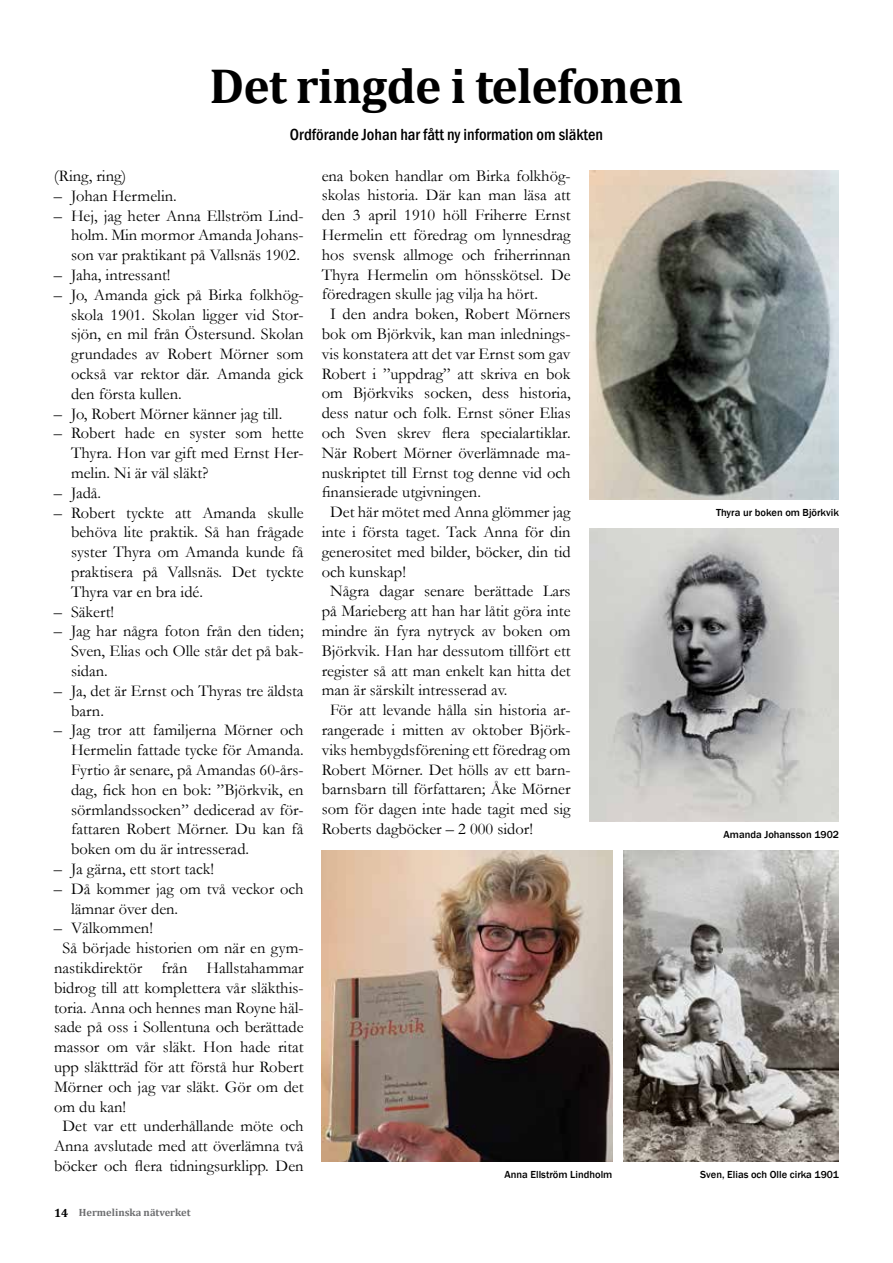
<style>
.page{position:relative;width:893px;height:1263px;background:#fff}
.page>*{position:absolute;margin:0;border:0;box-sizing:border-box;transform-origin:0 0}
.t1{font:700 49.5px "Cambria";letter-spacing:-.02em;color:#000}
.t2{font:16.5px/19.8px "Garamond";color:#000;text-align:justify}
.t3{font:500 condensed 16.5px "Franklin Gothic";color:#000}
.t4{font:500 10.5px "Franklin Gothic";color:#000}
.t5{font:700 10.5px "Cambria";color:#6d6e70}
.s1{font-size:12px;color:#000}
</style>
<div class="page">
<img style="left:322px;top:850px;width:290px;height:312px">
<img style="left:589px;top:170px;width:250px;height:330px">
<img style="left:589px;top:528px;width:249px;height:294px">
<img style="left:624px;top:850px;width:215px;height:311px">
<h1 class="t1" style="left:209px;top:51px;width:476px">Det ringde i telefonen</h1>
<p class="t3" style="left:290px;top:124px;width:315px">Ordförande Johan har fått ny information om släkten</p>
<p class="t2" style="left:54px;top:165px;width:74px">(Ring, ring)</p>
<p class="t2" style="left:54px;top:185px;width:124px">– Johan Hermelin.</p>
<p class="t2" style="left:71px;top:205px;width:234px;text-indent:-17px">– Hej, jag heter Anna Ellström Lind&shy;holm. Min mormor Amanda Johans&shy;son var praktikant på Vallsnäs 1902.</p>
<p class="t2" style="left:54px;top:264px;width:118px">– Jaha, intressant!</p>
<p class="t2" style="left:71px;top:284px;width:234px;text-indent:-17px">– Jo, Amanda gick på Birka folkhög&shy;skola 1901. Skolan ligger vid Stor&shy;sjön, en mil från Östersund. Skolan grundades av Robert Mörner som också var rektor där. Amanda gick den första kullen.</p>
<p class="t2" style="left:54px;top:403px;width:230px">– Jo, Robert Mörner känner jag till.</p>
<p class="t2" style="left:71px;top:423px;width:234px;text-indent:-17px">– Robert hade en syster som hette Thyra. Hon var gift med Ernst Her&shy;melin. Ni är väl släkt?</p>
<p class="t2" style="left:54px;top:482px;width:49px">– Jadå.</p>
<p class="t2" style="left:71px;top:502px;width:234px;text-indent:-17px">– Robert tyckte att Amanda skulle behöva lite praktik. Så han frågade syster Thyra om Amanda kunde få praktisera på Vallsnäs. Det tyckte Thyra var en bra idé.</p>
<p class="t2" style="left:54px;top:601px;width:62px">– Säkert!</p>
<p class="t2" style="left:71px;top:621px;width:234px;text-indent:-17px">– Jag har några foton från den tiden; Sven, Elias och Olle står det på bak&shy;sidan.</p>
<p class="t2" style="left:71px;top:680px;width:234px;text-indent:-17px">– Ja, det är Ernst och Thyras tre äldsta barn.</p>
<p class="t2" style="left:71px;top:720px;width:234px;text-indent:-17px">– Jag tror att familjerna Mörner och Hermelin fattade tycke för Amanda.<br>Fyrtio år senare, på Amandas 60-års&shy;dag, fick hon en bok: ”Björkvik, en sörmlandssocken” dedicerad av för&shy;fattaren Robert Mörner. Du kan få boken om du är intresserad.</p>
<p class="t2" style="left:54px;top:858px;width:162px">– Ja gärna, ett stort tack!</p>
<p class="t2" style="left:71px;top:878px;width:234px;text-indent:-17px">– Då kommer jag om två veckor och lämnar över den.</p>
<p class="t2" style="left:54px;top:918px;width:100px">– Välkommen!</p>
<p class="t2" style="left:63px;top:938px;width:243px">Så började historien om när en gym-</p>
<p class="t2" style="left:54px;top:957px;width:251px">nastikdirektör från Hallstahammar</p>
<p class="t2" style="left:54px;top:977px;width:251px">bidrog till att komplettera vår släkthis-</p>
<p class="t2" style="left:54px;top:997px;width:251px">toria. Anna och hennes man Royne häl-</p>
<p class="t2" style="left:54px;top:1017px;width:251px">sade på oss i Sollentuna och berättade</p>
<p class="t2" style="left:54px;top:1037px;width:251px">massor om vår släkt. Hon hade ritat</p>
<p class="t2" style="left:54px;top:1056px;width:251px">upp släktträd för att förstå hur Robert</p>
<p class="t2" style="left:54px;top:1076px;width:251px">Mörner och jag var släkt. Gör om det</p>
<p class="t2" style="left:54px;top:1096px;width:74px">om du kan!</p>
<p class="t2" style="left:63px;top:1116px;width:243px">Det var ett underhållande möte och</p>
<p class="t2" style="left:54px;top:1136px;width:251px">Anna avslutade med att överlämna två</p>
<p class="t2" style="left:54px;top:1155px;width:251px">böcker och flera tidningsurklipp. Den</p>
<p class="t5" style="left:54px;top:1205px;width:138px"><span class="s1">14</span> Hermelinska nätverket</p>
<p class="t2" style="left:322px;top:165px;width:251px">ena boken handlar om Birka folkhög-</p>
<p class="t2" style="left:322px;top:185px;width:250px">skolas historia. Där kan man läsa att</p>
<p class="t2" style="left:322px;top:205px;width:250px">den 3 april 1910 höll Friherre Ernst</p>
<p class="t2" style="left:322px;top:224px;width:250px">Hermelin ett föredrag om lynnesdrag</p>
<p class="t2" style="left:322px;top:244px;width:250px">hos svensk allmoge och friherrinnan</p>
<p class="t2" style="left:322px;top:264px;width:251px">Thyra Hermelin om hönsskötsel. De</p>
<p class="t2" style="left:322px;top:284px;width:218px">föredragen skulle jag vilja ha hört.</p>
<p class="t2" style="left:330px;top:304px;width:242px">I den andra boken, Robert Mörners</p>
<p class="t2" style="left:322px;top:323px;width:251px">bok om Björkvik, kan man inlednings-</p>
<p class="t2" style="left:322px;top:343px;width:250px">vis konstatera att det var Ernst som gav</p>
<p class="t2" style="left:322px;top:363px;width:250px">Robert i ”uppdrag” att skriva en bok</p>
<p class="t2" style="left:322px;top:383px;width:250px">om Björkviks socken, dess historia,</p>
<p class="t2" style="left:322px;top:403px;width:251px">dess natur och folk. Ernst söner Elias</p>
<p class="t2" style="left:322px;top:422px;width:251px">och Sven skrev flera specialartiklar.</p>
<p class="t2" style="left:322px;top:442px;width:250px">När Robert Mörner överlämnade ma-</p>
<p class="t2" style="left:322px;top:462px;width:251px">nuskriptet till Ernst tog denne vid och</p>
<p class="t2" style="left:322px;top:482px;width:161px">finansierade utgivningen.</p>
<p class="t2" style="left:330px;top:502px;width:242px">Det här mötet med Anna glömmer jag</p>
<p class="t2" style="left:322px;top:521px;width:250px">inte i första taget. Tack Anna för din</p>
<p class="t2" style="left:322px;top:541px;width:251px">generositet med bilder, böcker, din tid</p>
<p class="t2" style="left:322px;top:561px;width:86px">och kunskap!</p>
<p class="t2" style="left:330px;top:581px;width:242px">Några dagar senare berättade Lars</p>
<p class="t2" style="left:322px;top:601px;width:250px">på Marieberg att han har låtit göra inte</p>
<p class="t2" style="left:322px;top:620px;width:250px">mindre än fyra nytryck av boken om</p>
<p class="t2" style="left:322px;top:640px;width:251px">Björkvik. Han har dessutom tillfört ett</p>
<p class="t2" style="left:322px;top:660px;width:251px">register så att man enkelt kan hitta det</p>
<p class="t2" style="left:322px;top:680px;width:187px">man är särskilt intresserad av.</p>
<p class="t2" style="left:330px;top:700px;width:242px">För att levande hålla sin historia ar-</p>
<p class="t2" style="left:322px;top:719px;width:251px">rangerade i mitten av oktober Björk-</p>
<p class="t2" style="left:322px;top:739px;width:250px">viks hembygdsförening ett föredrag om</p>
<p class="t2" style="left:322px;top:759px;width:250px">Robert Mörner. Det hölls av ett barn-</p>
<p class="t2" style="left:322px;top:779px;width:251px">barnsbarn till författaren; Åke Mörner</p>
<p class="t2" style="left:322px;top:799px;width:251px">som för dagen inte hade tagit med sig</p>
<p class="t2" style="left:322px;top:818px;width:213px">Roberts dagböcker – 2 000 sidor!</p>
<p class="t4" style="left:504px;top:1168px;width:109px">Anna Ellström Lindholm</p>
<p class="t4" style="left:716px;top:506px;width:124px">Thyra ur boken om Björkvik</p>
<p class="t4" style="left:724px;top:828px;width:117px">Amanda Johansson 1902</p>
<p class="t4" style="left:700px;top:1168px;width:140px">Sven, Elias och Olle cirka 1901</p>
</div>
